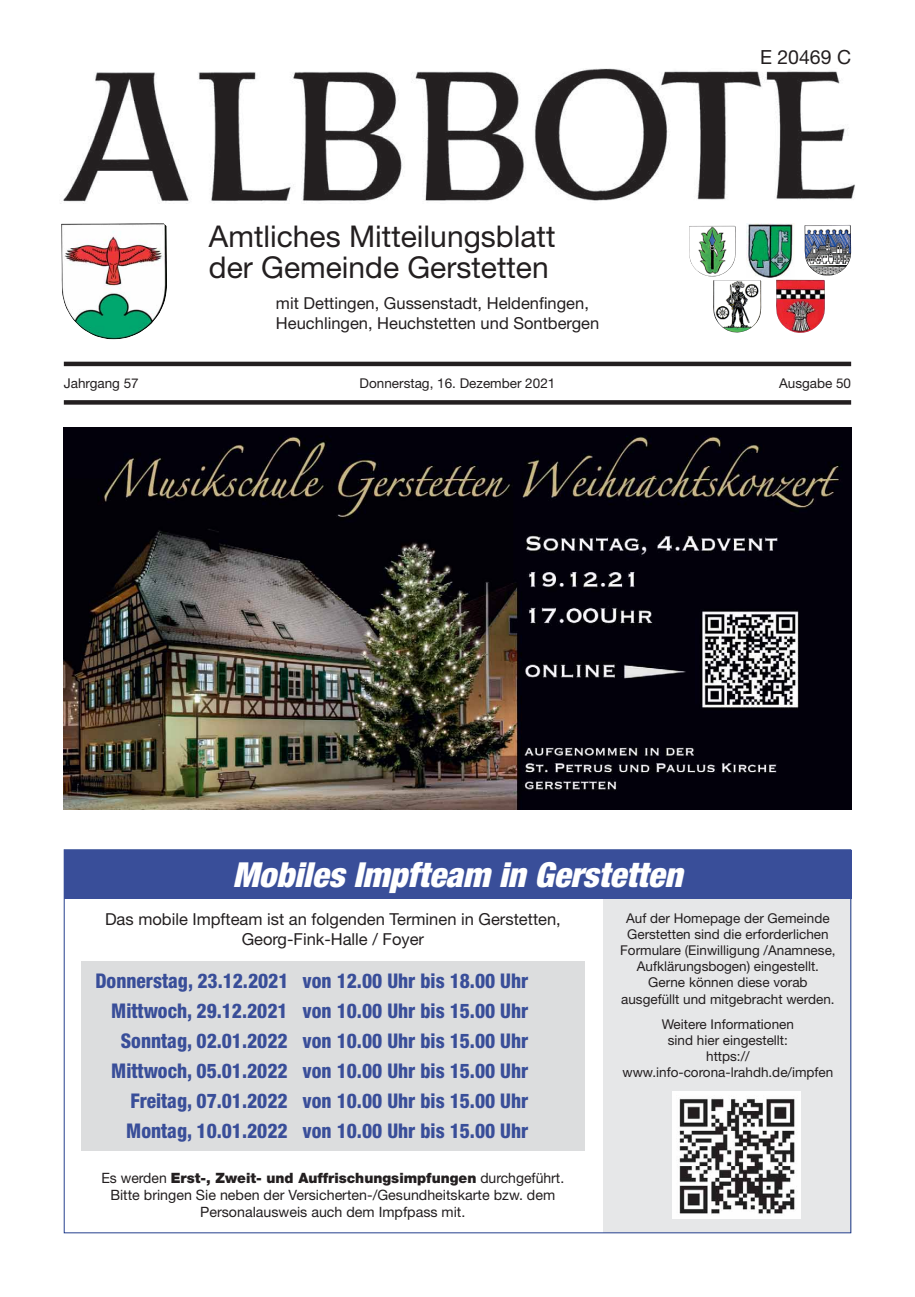
<style>
.page{position:relative;width:915px;height:1297px;background:#fff}
.page>*{position:absolute;margin:0;border:0;box-sizing:border-box;transform-origin:0 0}
.t1{font:italic 900 condensed 34.5px "Helvetica Neue LT Std";color:#fff}
.t2{font:30px/31.5px "Helvetica Neue LT Std";color:#231f20}
.t3{font:800 condensed 20.25px/30px "Helvetica Neue LT Std";color:#394e99;text-align:right;scale:.96 1}
.t4{font:19.5px "Helvetica Neue LT Std";color:#231f20}
.t5{font:16.5px/19.8px "Helvetica Neue LT Std";color:#231f20}
.t6{font:14.25px/17.1px "Helvetica Neue LT Std";color:#231f20;text-align:center}
.t7{font:13.5px/16.2px "Helvetica Neue LT Std";color:#231f20;text-align:center}
.s1{font-weight:900}
</style>
<div class="page">
<img style="left:61px;top:223px;width:106px;height:116px">
<img style="left:689px;top:226px;width:46px;height:51px">
<img style="left:746px;top:224px;width:47px;height:54px">
<img style="left:804px;top:225px;width:48px;height:51px">
<img style="left:713px;top:280px;width:48px;height:53px">
<img style="left:776px;top:280px;width:48px;height:53px">
<hr style="left:64px;top:362px;width:786px;height:4px;background:#231f20">
<div style="left:64px;top:400px;width:786px;height:5px;background:#231f20"></div>
<img style="left:63px;top:68px;width:792px;height:135px">
<img style="left:64px;top:427px;width:786px;height:383px">
<div style="left:603px;top:898px;width:247px;height:335px;background:#e6e7e8"></div>
<img style="left:672px;top:1092px;width:128px;height:126px">
<div style="left:81px;top:961px;width:503px;height:190px;background:#dcddde"></div>
<div style="left:64px;top:850px;width:786px;height:49px;background:#394e99"></div>
<h2 class="t2" style="left:209px;top:224px;width:348px">Amtliches Mitteilungsblatt der Gemeinde Gerstetten</h2>
<p class="t5" style="left:276px;top:295px;width:324px">mit Dettingen, Gussenstadt, Heldenfingen,<br>Heuchlingen, Heuchstetten und Sontbergen</p>
<h3 class="t4" style="left:759px;top:50px;width:93px">E 20469 C</h3>
<p class="t7" style="left:64px;top:376px;width:76px">Jahrgang 57</p>
<p class="t7" style="left:359px;top:376px;width:197px">Donnerstag, 16. Dezember 2021</p>
<p class="t7" style="left:778px;top:376px;width:74px">Ausgabe 50</p>
<h1 class="t1" style="left:232px;top:855px;width:451px">Mobiles Impfteam in Gerstetten</h1>
<p class="t5" style="left:105px;top:911px;width:457px;text-align:center">Das mobile Impfteam ist an folgenden Terminen in Gerstetten,<br>Georg-Fink-Halle / Foyer</p>
<p class="t3" style="left:95px;top:968px;width:452px">Donnerstag, 23.12.2021 von 12.00 Uhr bis 18.00 Uhr Mittwoch, 29.12.2021 von 10.00 Uhr bis 15.00 Uhr Sonntag, 02.01.2022 von 10.00 Uhr bis 15.00 Uhr Mittwoch, 05.01.2022 von 10.00 Uhr bis 15.00 Uhr Freitag, 07.01.2022 von 10.00 Uhr bis 15.00 Uhr Montag, 10.01.2022 von 10.00 Uhr bis 15.00 Uhr</p>
<p class="t6" style="left:101px;top:1171px;width:464px">Es werden <span class="s1">Erst-, Zweit- und Auffrischungsimpfungen</span> durchgeführt.<br>Bitte bringen Sie neben der Versicherten-/Gesundheitskarte bzw. dem<br>Personalausweis auch dem Impfpass mit.</p>
<p class="t7" style="left:620px;top:911px;width:217px">Auf der Homepage der Gemeinde Gerstetten sind die erforderlichen Formulare (Einwilligung /Anamnese, Aufklärungsbogen) eingestellt.<br>Gerne können diese vorab ausgefüllt und mitgebracht werden.</p>
<p class="t7" style="left:622px;top:1018px;width:212px">Weitere Informationen<br>sind hier eingestellt:<br>https:// www.info-corona-lrahdh.de/impfen</p>
</div>
